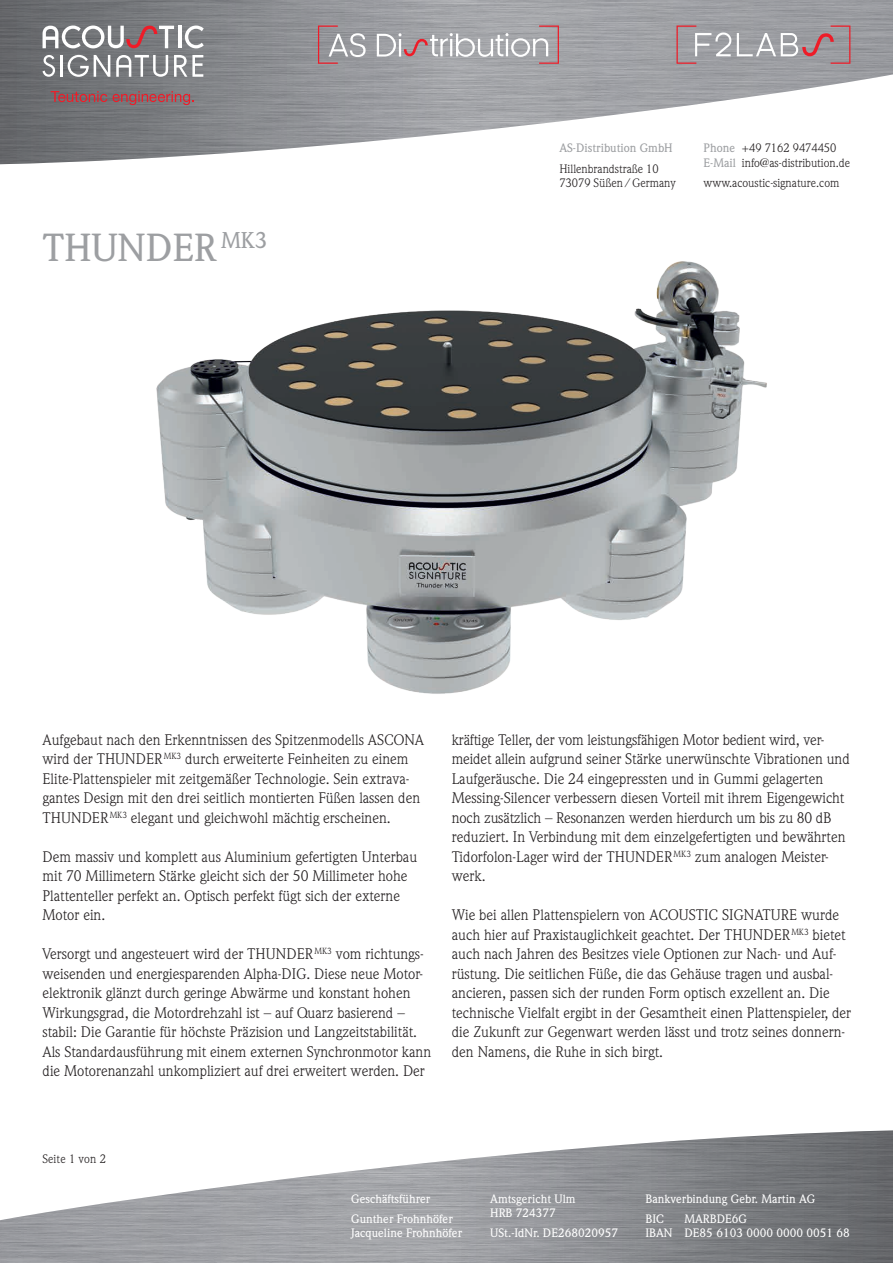
<style>
.page{position:relative;width:893px;height:1263px;background:#fff}
.page>*{position:absolute;margin:0;border:0;box-sizing:border-box;transform-origin:0 0}
.t1{font:500 38.4px "Weidemann Std";color:#9d9fa2}
.t2{font:15px/19.5px "Weidemann Std";color:#231f20}
.t3{font:500 12px/14.4px "Weidemann Std";color:#fff}
.t4{font:12px/14.4px "Weidemann Std";color:#231f20}
.t5{font:500 12px "Weidemann Std";color:#9d9fa2}
.s1{font-weight:500;color:#9d9fa2}
</style>
<div class="page">
<img style="left:156px;top:261px;width:611px;height:433px">
<img style="left:0;top:1130px;width:893px;height:133px">
<img style="left:0;top:0;width:893px;height:164px">
<hr style="left:178px;top:26px;width:4px;height:22px;background:#fff">
<hr style="left:60px;top:55px;width:3px;height:22px;background:#fff">
<svg style="left:43px;top:55px;width:12px;height:22px"></svg>
<svg style="left:174px;top:55px;width:29px;height:22px"></svg>
<svg style="left:68px;top:55px;width:42px;height:22px"></svg>
<svg style="left:185px;top:26px;width:19px;height:22px"></svg>
<svg style="left:43px;top:26px;width:131px;height:22px"></svg>
<svg style="left:116px;top:55px;width:52px;height:22px"></svg>
<svg style="left:51px;top:91px;width:56px;height:11px"></svg>
<svg style="left:113px;top:91px;width:81px;height:14px"></svg>
<svg style="left:676px;top:26px;width:55px;height:38px;background:#aba3a8"></svg>
<svg style="left:737px;top:26px;width:113px;height:38px;background:#a89da2"></svg>
<svg style="left:318px;top:26px;width:48px;height:38px;background:#a79fa3"></svg>
<svg style="left:377px;top:26px;width:182px;height:38px;background:#b0acb0"></svg>
<h1 class="t1" style="left:43px;top:225px;width:226px">THUNDER <sup>MK3</sup></h1>
<p class="t5" style="left:559px;top:141px;width:115px">AS-Distribution GmbH</p>
<p class="t4" style="left:559px;top:161px;width:118px">Hillenbrandstraße 10<br>73079 Süßen/Germany</p>
<p class="t4" style="left:704px;top:141px;width:148px"><span class="s1">Phone</span> +49 7162 9474450<br><span class="s1">E-Mail</span> info@as-distribution.de</p>
<p class="t4" style="left:704px;top:176px;width:137px">www.acoustic-signature.com</p>
<p class="t2" style="left:43px;top:729px;width:383px">Aufgebaut nach den Erkenntnissen des Spitzenmodells ASCONA wird der THUNDER <sup>MK3</sup> durch erweiterte Feinheiten zu einem Elite-Plattenspieler mit zeitgemäßer Technologie. Sein extrava&shy;gantes Design mit den drei seitlich montierten Füßen lassen den THUNDER <sup>MK3</sup> elegant und gleichwohl mächtig erscheinen.</p>
<p class="t2" style="left:43px;top:846px;width:376px">Dem massiv und komplett aus Aluminium gefertigten Unterbau mit 70 Millimetern Stärke gleicht sich der 50 Millimeter hohe Plattenteller perfekt an. Optisch perfekt fügt sich der externe Motor ein.</p>
<p class="t2" style="left:43px;top:944px;width:390px">Versorgt und angesteuert wird der THUNDER <sup>MK3</sup> vom richtungs&shy;weisenden und energiesparenden Alpha-DIG. Diese neue Motor&shy;elektronik glänzt durch geringe Abwärme und konstant hohen Wirkungsgrad, die Motordrehzahl ist – auf Quarz basierend – stabil: Die Garantie für höchste Präzision und Langzeitstabilität.<br>Als Standardausführung mit einem externen Synchronmotor kann die Motorenanzahl unkompliziert auf drei erweitert werden. Der</p>
<p class="t2" style="left:452px;top:729px;width:400px">kräftige Teller, der vom leistungsfähigen Motor bedient wird, ver&shy;meidet allein aufgrund seiner Stärke unerwünschte Vibrationen und Laufgeräusche. Die 24 eingepressten und in Gummi gelagerten Messing-Silencer verbessern diesen Vorteil mit ihrem Eigengewicht noch zusätzlich – Resonanzen werden hierdurch um bis zu 80 dB reduziert. In Verbindung mit dem einzelgefertigten und bewährten Tidorfolon-Lager wird der THUNDER <sup>MK3</sup> zum analogen Meister&shy;werk.</p>
<p class="t2" style="left:452px;top:905px;width:401px">Wie bei allen Plattenspielern von ACOUSTIC SIGNATURE wurde auch hier auf Praxistauglichkeit geachtet. Der THUNDER <sup>MK3</sup> bietet auch nach Jahren des Besitzes viele Optionen zur Nach- und Auf&shy;rüstung. Die seitlichen Füße, die das Gehäuse tragen und ausbal&shy;ancieren, passen sich der runden Form optisch exzellent an. Die technische Vielfalt ergibt in der Gesamtheit einen Plattenspieler, der die Zukunft zur Gegenwart werden lässt und trotz seines donnern&shy;den Namens, die Ruhe in sich birgt.</p>
<p class="t4" style="left:43px;top:1151px;width:65px">Seite 1 von 2</p>
<p class="t3" style="left:351px;top:1188px;width:103px;line-height:20.4px">Geschäftsführer<br>Gunther Frohnhöfer</p>
<p class="t3" style="left:351px;top:1226px;width:112px">Jacqueline Frohnhöfer</p>
<p class="t3" style="left:490px;top:1191px;width:87px">Amtsgericht Ulm<br>HRB 724377</p>
<p class="t3" style="left:490px;top:1226px;width:129px">USt.-IdNr. DE268020957</p>
<p class="t3" style="left:645px;top:1188px;width:171px;line-height:20.4px">Bankverbindung Gebr. Martin AG<br>BIC</p>
<p class="t3" style="left:645px;top:1212px;width:206px;text-indent:39px">MARBDE6G<br>IBAN DE85 6103 0000 0000 0051 68</p>
</div>
